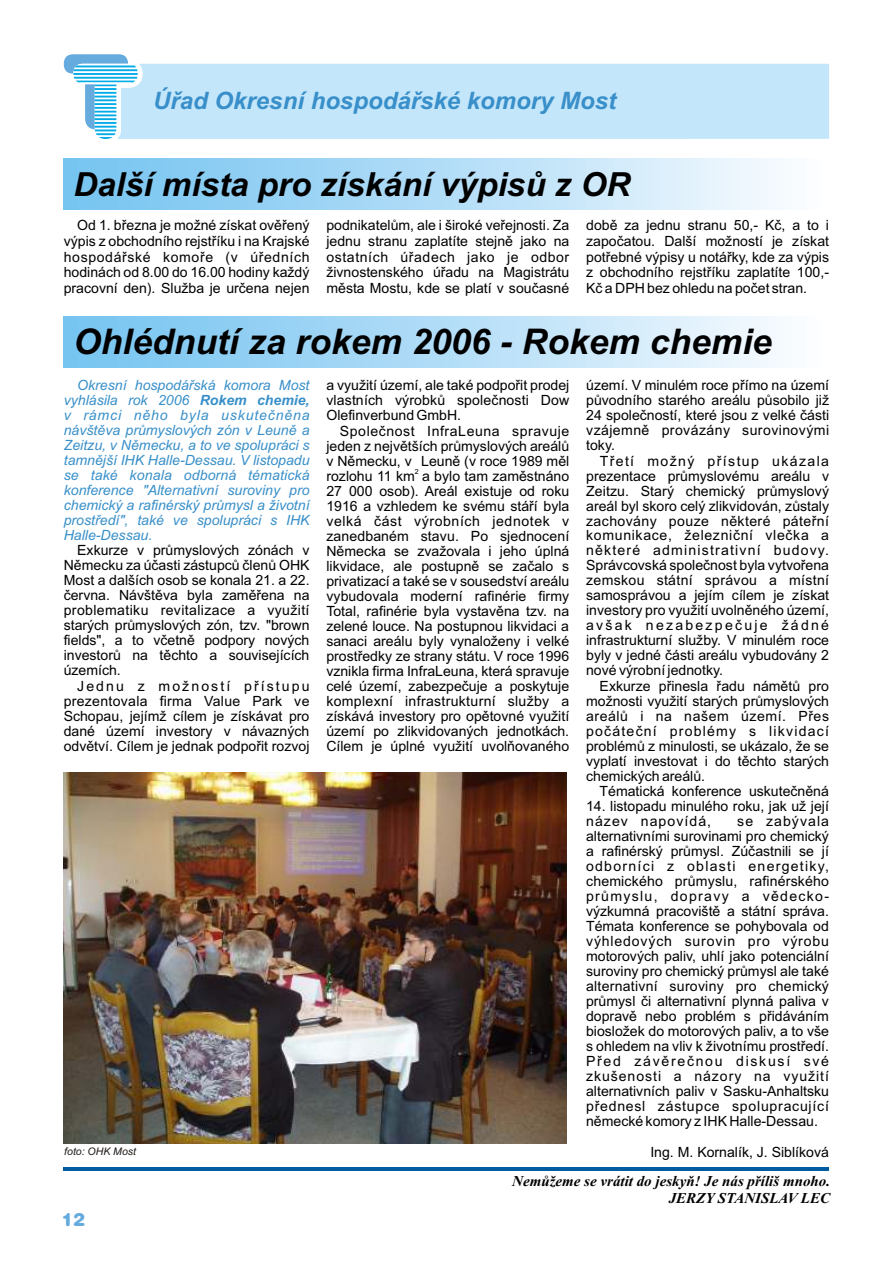
<style>
.page{position:relative;width:894px;height:1263px;background:#fff}
.page>*{position:absolute;margin:0;border:0;box-sizing:border-box;transform-origin:0 0}
.t1{font:italic 700 35.4px "Arial CE";color:#000}
.t2{font:italic 700 33.15px "Arial CE";color:#000}
.t3{font:italic 700 24px "Arial CE";color:#388fc9}
.t4{font:18px "Swiss 721 BTCE Black Rounded";color:#66abde}
.t5{font:italic 700 15px/16.6px "Times New Roman";color:#000;text-align:right}
.t6{font:14.1px/15px "Arial CE";color:#000;text-align:justify}
.t7{font:italic 14.1px/15px "Arial CE";color:#388fc9;text-align:justify}
.t8{font:14.1px "Arial CE";letter-spacing:.03em;color:#000}
.t9{font:14.1px "Arial CE";letter-spacing:.02em;color:#000}
.t10{font:14.1px "Arial CE";letter-spacing:.1em;color:#000}
.t11{font:italic 10.5px "Arial CE";color:#1f1a17}
.t12{font:7.05px "Arial CE";color:#000}
.s1{font-weight:700}
</style>
<div class="page">
<div style="left:138px;top:64px;width:691px;height:75px;background:#c4e6fa"></div>
<hr style="left:64px;top:1167px;width:765px;height:4px;background:#005ca1">
<svg style="left:64px;top:54px;width:74px;height:85px"></svg>
<img style="left:64px;top:773px;width:502px;height:370px">
<h3 class="t3" style="left:153px;top:91px;width:464px">Úøad Okresní hospodáøské komory Most</h3>
<h2 class="t2" style="left:73px;top:172px;width:559px">Další místa pro získání výpisù z OR</h2>
<p class="t6" style="left:64px;top:219px;width:767px;line-height:15.8px;text-indent:14px">Od 1. bøezna je možné získat ovìøený podnikatelùm, ale i široké veøejnosti. Za dobì za jednu stranu 50,- Kè, a to i výpis z obchodního rejstøíku i na Krajské jednu stranu zaplatíte stejnì jako na zapoèatou. Další možností je získat hospodáøské komoøe (v úøedních ostatních úøadech jako je odbor potøebné výpisy u notáøky, kde za výpis hodinách od 8.00 do 16.00 hodiny každý živnostenského úøadu na Magistrátu z obchodního rejstøíku zaplatíte 100,- pracovní den). Služba je urèena nejen mìsta Mostu, kde se platí v souèasné Kè a DPH bez ohledu na poèet stran.</p>
<h1 class="t1" style="left:73px;top:328px;width:700px">Ohlédnutí za rokem 2006 - Rokem chemie</h1>
<p class="t7" style="left:64px;top:379px;width:247px;text-indent:14px">Okresní hospodáøská komora Most vyhlásila rok 2006 <span class="s1">Rokem chemie, </span>v rámci nìho byla uskuteènìna návštìva prùmyslových zón v Leunì a Zeitzu, v Nìmecku, a to ve spolupráci s tamnìjší IHK Halle-Dessau. V listopadu se také konala odborná tématická konference "Alternativní suroviny pro chemický a rafinérský prùmysl a životní prostøedí", také ve spolupráci s IHK Halle-Dessau.</p>
<p class="t6" style="left:326px;top:379px;width:504px">a využití území, ale také podpoøit prodej území. V minulém roce pøímo na území vlastních výrobkù spoleènosti Dow pùvodního starého areálu pùsobilo již Olefinverbund GmbH.</p>
<p class="t6" style="left:586px;top:409px;width:244px">24 spoleèností, které jsou z velké èásti</p>
<p class="t8" style="left:340px;top:425px;width:491px">Spoleènost InfraLeuna spravuje vzájemnì provázány surovinovými</p>
<p class="t6" style="left:326px;top:440px;width:290px">jeden z nejvìtších prùmyslových areálù toky.</p>
<p class="t6" style="left:326px;top:455px;width:244px">v Nìmecku, v Leunì (v roce 1989 mìl</p>
<p class="t10" style="left:600px;top:455px;width:231px">Tøetí možný pøístup ukázala</p>
<p class="t12" style="left:415px;top:469px;width:5px">2</p>
<p class="t6" style="left:326px;top:470px;width:504px">rozlohu 11 km a bylo tam zamìstnáno prezentace prùmyslovému areálu v</p>
<p class="t6" style="left:326px;top:485px;width:504px">27 000 osob). Areál existuje od roku Zeitzu. Starý chemický prùmyslový</p>
<p class="t6" style="left:326px;top:499px;width:504px">1916 a vzhledem ke svému stáøí byla areál byl skoro celý zlikvidován, zùstaly</p>
<p class="t8" style="left:326px;top:515px;width:504px">velká èást výrobních jednotek v zachovány pouze nìkteré páteøní</p>
<p class="t8" style="left:326px;top:531px;width:504px">zanedbaném stavu. Po sjednocení komunikace, železnièní vleèka a</p>
<p class="t6" style="left:77px;top:544px;width:753px">Exkurze v prùmyslových zónách v Nìmecka se zvažovala i jeho úplná nìkteré administrativní budovy.</p>
<p class="t6" style="left:64px;top:559px;width:767px">Nìmecku za úèasti zástupcù èlenù OHK likvidace, ale postupnì se zaèalo s Správcovská spoleènost byla vytvoøena</p>
<p class="t6" style="left:64px;top:574px;width:767px">Most a dalších osob se konala 21. a 22. privatizací a také se v sousedství areálu zemskou státní správou a místní</p>
<p class="t6" style="left:64px;top:589px;width:767px">èervna. Návštìva byla zamìøena na vybudovala moderní rafinérie firmy samosprávou a jejím cílem je získat</p>
<p class="t6" style="left:64px;top:604px;width:767px">problematiku revitalizace a využití Total, rafinérie byla vystavìna tzv. na investory pro využití uvolnìného území,</p>
<p class="t6" style="left:64px;top:619px;width:767px">starých prùmyslových zón, tzv. "brown zelené louce. Na postupnou likvidaci a a v š a k n e z a b e z p e è u j e ž á d n é</p>
<p class="t6" style="left:64px;top:634px;width:767px">fields", a to vèetnì podpory nových sanaci areálu byly vynaloženy i velké infrastrukturní služby. V minulém roce</p>
<p class="t6" style="left:64px;top:649px;width:767px">investorù na tìchto a souvisejících prostøedky ze strany státu. V roce 1996 byly v jedné èásti areálu vybudovány 2</p>
<p class="t6" style="left:64px;top:664px;width:59px">územích.</p>
<p class="t6" style="left:77px;top:665px;width:647px;text-indent:249px">vznikla firma InfraLeuna, která spravuje nové výrobní jednotky.<br>J e d n u z m o ž n o s t í p øí s t u p u celé území, zabezpeèuje a poskytuje</p>
<p class="t6" style="left:600px;top:680px;width:231px">Exkurze pøinesla øadu námìtù pro</p>
<p class="t9" style="left:64px;top:695px;width:767px">prezentovala firma Value Park ve komplexní infrastrukturní služby a možnosti využití starých prùmyslových</p>
<p class="t6" style="left:64px;top:710px;width:767px">Schopau, jejímž cílem je získávat pro získává investory pro opìtovné využití areálù i na našem území. Pøes</p>
<p class="t6" style="left:64px;top:725px;width:767px">dané území investory v návazných území po zlikvidovaných jednotkách. poèáteèní problémy s likvidací</p>
<p class="t6" style="left:64px;top:739px;width:767px">odvìtví. Cílem je jednak podpoøit rozvoj Cílem je úplné využití uvolòovaného problémù z minulosti, se ukázalo, že se</p>
<p class="t6" style="left:586px;top:755px;width:244px">vyplatí investovat i do tìchto starých</p>
<p class="t6" style="left:586px;top:770px;width:121px">chemických areálù.</p>
<p class="t6" style="left:600px;top:785px;width:231px">Tématická konference uskuteènìná</p>
<p class="t6" style="left:586px;top:800px;width:244px">14. listopadu minulého roku, jak už její název napovídá,</p>
<p class="t6" style="left:586px;top:815px;width:244px;text-indent:151px">se zabývala alternativními surovinami pro chemický a rafinérský prùmysl. Zúèastnili se jí odborníci z oblasti energetiky, chemického prùmyslu, rafinérského prùmyslu, dopravy a vìdecko&shy;výzkumná pracovištì a státní správa.<br>Témata konference se pohybovala od výhledových surovin pro výrobu motorových paliv, uhlí jako potenciální suroviny pro chemický prùmysl ale také alternativní suroviny pro chemický prùmysl èi alternativní plynná paliva v dopravì nebo problém s pøidáváním biosložek do motorových paliv, a to vše s ohledem na vliv k životnímu prostøedí.<br>Pøed závìreènou diskusí své zkušenosti a názory na využití alternativních paliv v Sasku-Anhaltsku pøednesl zástupce spolupracující nìmecké komory z IHK Halle-Dessau.</p>
<p class="t6" style="left:650px;top:1146px;width:180px">Ing. M. Kornalík, J. Siblíková</p>
<p class="t11" style="left:64px;top:1147px;width:73px">foto: OHK Most</p>
<p class="t4" style="left:62px;top:1213px;width:25px">12</p>
<p class="t5" style="left:512px;top:1175px;width:319px">Nemùžeme se vrátit do jeskyò! Je nás pøíliš mnoho.<br>JERZY STANISLAV LEC</p>
</div>
